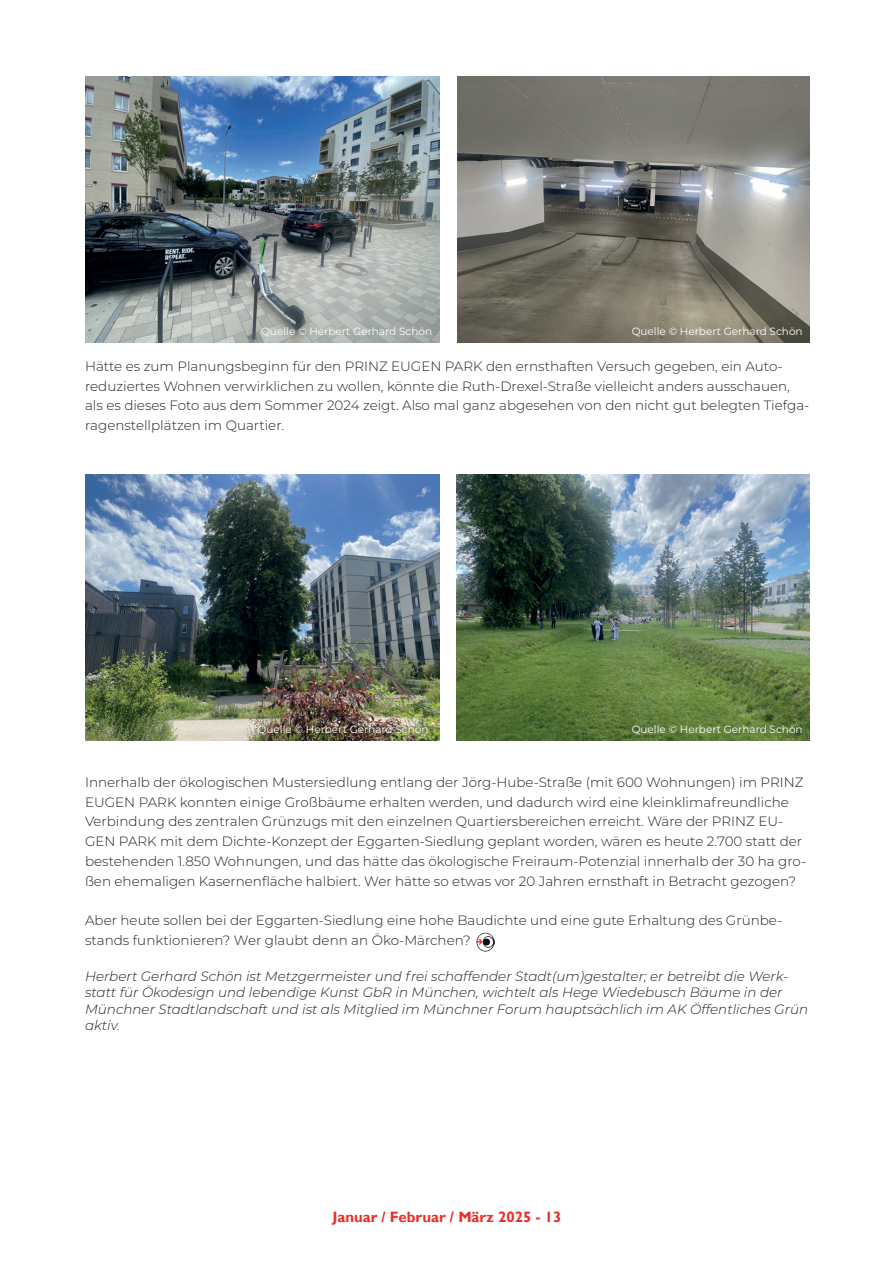
<style>
.page{position:relative;width:893px;height:1263px;background:#fff}
.page>*{position:absolute;margin:0;border:0;box-sizing:border-box;transform-origin:0 0}
.t1{font:700 15px "Gill Sans";color:#ee2d29}
.t2{font:300 13.5px/19.8px "Montserrat";color:#231f20}
.t3{font:italic 300 13.5px/16.2px "Montserrat";color:#231f20}
.t4{font:10.5px "Montserrat";color:#fff}
</style>
<div class="page">
<img style="left:85px;top:77px;width:355px;height:266px">
<img style="left:458px;top:77px;width:351px;height:265px">
<img style="left:85px;top:474px;width:355px;height:267px">
<img style="left:456px;top:474px;width:353px;height:267px">
<img style="left:476px;top:933px;width:19px;height:18px">
<p class="t4" style="left:261px;top:324px;width:172px">Quelle © Herbert Gerhard Schön</p>
<p class="t4" style="left:632px;top:324px;width:172px">Quelle © Herbert Gerhard Schön</p>
<p class="t2" style="left:85px;top:356px;width:726px">Hätte es zum Planungsbeginn für den PRINZ EUGEN PARK den ernsthaften Versuch gegeben, ein Auto&shy;reduziertes Wohnen verwirklichen zu wollen, könnte die Ruth-Drexel-Straße vielleicht anders ausschauen, als es dieses Foto aus dem Sommer 2024 zeigt. Also mal ganz abgesehen von den nicht gut belegten Tiefga&shy;ragenstellplätzen im Quartier.</p>
<p class="t4" style="left:258px;top:722px;width:172px">Quelle © Herbert Gerhard Schön</p>
<p class="t4" style="left:632px;top:722px;width:172px">Quelle © Herbert Gerhard Schön</p>
<p class="t2" style="left:85px;top:771px;width:723px">Innerhalb der ökologischen Mustersiedlung entlang der Jörg-Hube-Straße (mit 600 Wohnungen) im PRINZ EUGEN PARK konnten einige Großbäume erhalten werden, und dadurch wird eine kleinklimafreundliche Verbindung des zentralen Grünzugs mit den einzelnen Quartiersbereichen erreicht. Wäre der PRINZ EU-GEN PARK mit dem Dichte-Konzept der Eggarten-Siedlung geplant worden, wären es heute 2.700 statt der bestehenden 1.850 Wohnungen, und das hätte das ökologische Freiraum-Potenzial innerhalb der 30 ha gro&shy;ßen ehemaligen Kasernenfläche halbiert. Wer hätte so etwas vor 20 Jahren ernsthaft in Betracht gezogen?</p>
<p class="t2" style="left:85px;top:910px;width:699px">Aber heute sollen bei der Eggarten-Siedlung eine hohe Baudichte und eine gute Erhaltung des Grünbe&shy;stands funktionieren? Wer glaubt denn an Öko-Märchen?</p>
<p class="t3" style="left:85px;top:968px;width:725px">Herbert Gerhard Schön ist Metzgermeister und frei schaffender Stadt(um)gestalter; er betreibt die Werk&shy;statt für Ökodesign und lebendige Kunst GbR in München, wichtelt als Hege Wiedebusch Bäume in der Münchner Stadtlandschaft und ist als Mitglied im Münchner Forum hauptsächlich im AK Öffentliches Grün aktiv.</p>
<p class="t1" style="left:332px;top:1208px;width:230px">Januar / Februar / März 2025 - 13</p>
</div>
